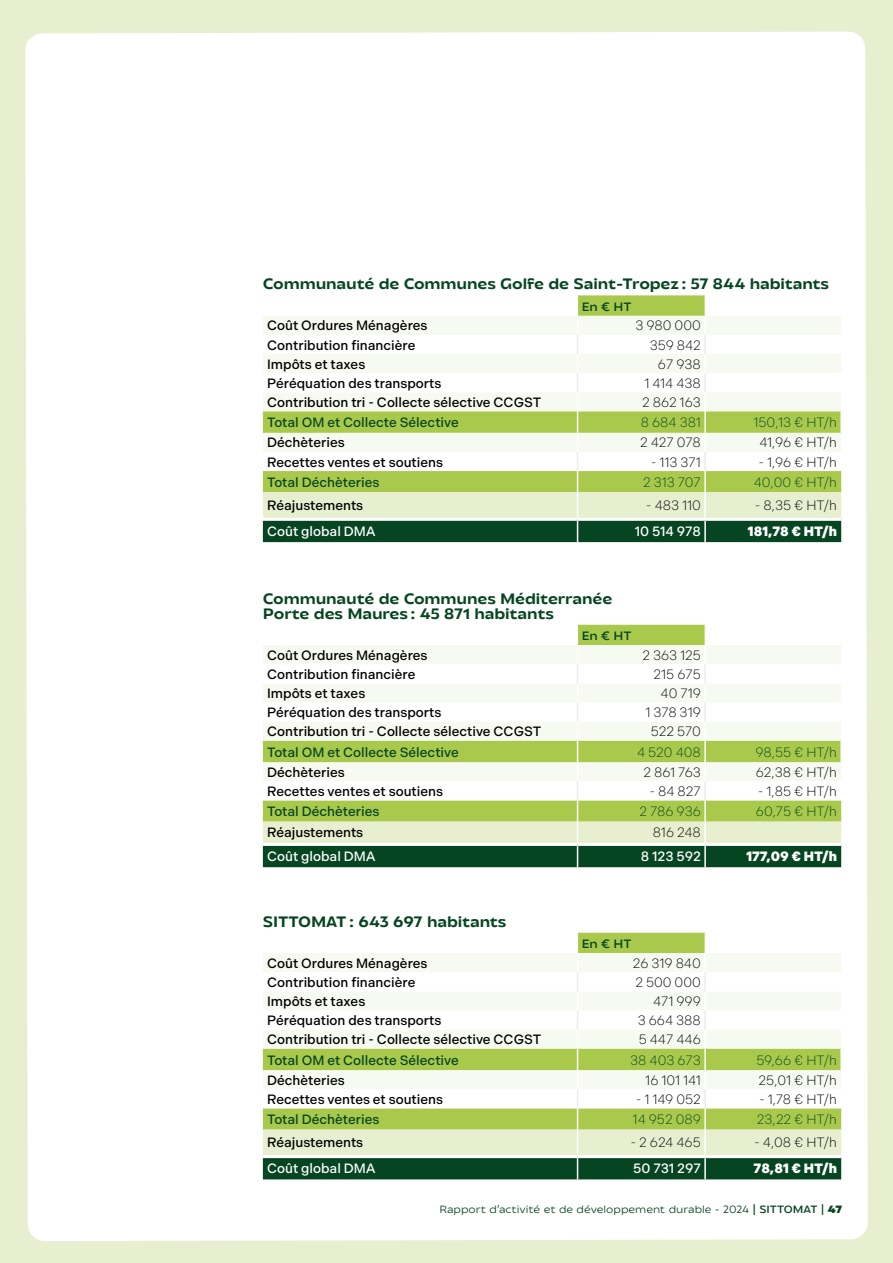
<style>
.page{position:relative;width:893px;height:1263px;background:#e7efd0}
.page>*{position:absolute;margin:0;border:0;box-sizing:border-box;transform-origin:0 0}
.t1{font:700 15px/15px "Transforma Sans";letter-spacing:-.01em;color:#064521}
.t2{font:500 13.5px "Indivisible";color:#000}
.t3{font:300 13.5px "Indivisible";color:#000}
.t4{font:500 13.5px "Indivisible";color:#064521}
.t5{font:300 13.5px "Indivisible";color:#064521}
.t6{font:500 13.5px "Indivisible";color:#fff}
.t7{font:900 13.5px "Indivisible";color:#fff}
.t8{font:600 12px "Transforma Sans";letter-spacing:-.01em;color:#064521}
.t9{font:10.5px "Transforma Sans Variable";color:#064521}
.s1{font-family:"Transforma Sans";font-weight:600}
.s2{font-family:"Transforma Sans";font-weight:900}
</style>
<div class="page">
<div style="left:25px;top:32px;width:843px;height:1209px;background:#fff"></div>
<hr style="left:840px;top:411px;width:2px;height:22px;background:#fff">
<svg style="left:263px;top:295px;width:578px;height:247px;background:#d4e1c0"></svg>
<hr style="left:704px;top:492px;width:2px;height:26px;background:#fff">
<hr style="left:840px;top:741px;width:2px;height:21px;background:#fff">
<svg style="left:263px;top:625px;width:578px;height:242px;background:#d6e2c3"></svg>
<hr style="left:704px;top:822px;width:2px;height:21px;background:#fff">
<hr style="left:840px;top:1049px;width:2px;height:21px;background:#fff">
<svg style="left:263px;top:933px;width:578px;height:246px;background:#d4e1c1"></svg>
<p class="t1" style="left:263px;top:277px;width:568px">Communauté de Communes Golfe de Saint-Tropez : 57 844 habitants</p>
<p class="t8" style="left:582px;top:299px;width:51px">En € HT</p>
<p class="t2" style="left:267px;top:318px;width:162px">Coût Ordures Ménagères</p>
<p class="t3" style="left:635px;top:318px;width:67px">3 980 000</p>
<p class="t2" style="left:267px;top:337px;width:150px">Contribution financière</p>
<p class="t3" style="left:650px;top:337px;width:53px">359 842</p>
<p class="t2" style="left:267px;top:356px;width:100px">Impôts et taxes</p>
<p class="t3" style="left:658px;top:356px;width:44px">67 938</p>
<p class="t2" style="left:267px;top:375px;width:176px">Péréquation des transports</p>
<p class="t3" style="left:644px;top:375px;width:58px">1 414 438</p>
<p class="t2" style="left:267px;top:394px;width:276px">Contribution tri - Collecte sélective CCGST</p>
<p class="t3" style="left:642px;top:395px;width:60px">2 862 163</p>
<p class="t4" style="left:267px;top:415px;width:193px">Total OM et Collecte Sélective</p>
<p class="t5" style="left:641px;top:415px;width:62px">8 684 381</p>
<p class="t5" style="left:753px;top:415px;width:85px">150,13 € HT/h</p>
<p class="t2" style="left:267px;top:435px;width:79px">Déchèteries</p>
<p class="t3" style="left:640px;top:435px;width:62px">2 427 078</p>
<p class="t3" style="left:759px;top:435px;width:79px">41,96 € HT/h</p>
<p class="t2" style="left:267px;top:454px;width:177px">Recettes ventes et soutiens</p>
<p class="t3" style="left:651px;top:454px;width:51px">- 113 371</p>
<p class="t3" style="left:759px;top:454px;width:80px">- 1,96 € HT/h</p>
<p class="t4" style="left:267px;top:474px;width:114px">Total Déchèteries</p>
<p class="t5" style="left:643px;top:474px;width:59px">2 313 707</p>
<p class="t5" style="left:754px;top:474px;width:85px">40,00 € HT/h</p>
<p class="t2" style="left:267px;top:498px;width:98px">Réajustements</p>
<p class="t3" style="left:646px;top:498px;width:56px">- 483 110</p>
<p class="t3" style="left:755px;top:498px;width:84px">- 8,35 € HT/h</p>
<p class="t6" style="left:267px;top:523px;width:110px">Coût global DMA</p>
<p class="t6" style="left:635px;top:523px;width:68px">10 514 978</p>
<p class="t7" style="left:748px;top:523px;width:90px">181,78 € HT/h</p>
<p class="t1" style="left:263px;top:591px;width:351px">Communauté de Communes Méditerranée<br>Porte des Maures : 45 871 habitants</p>
<p class="t8" style="left:582px;top:628px;width:51px">En € HT</p>
<p class="t2" style="left:267px;top:647px;width:162px">Coût Ordures Ménagères</p>
<p class="t3" style="left:642px;top:647px;width:60px">2 363 125</p>
<p class="t2" style="left:267px;top:666px;width:150px">Contribution financière</p>
<p class="t3" style="left:654px;top:667px;width:49px">215 675</p>
<p class="t2" style="left:267px;top:686px;width:100px">Impôts et taxes</p>
<p class="t3" style="left:661px;top:686px;width:42px">40 719</p>
<p class="t2" style="left:267px;top:705px;width:176px">Péréquation des transports</p>
<p class="t3" style="left:645px;top:705px;width:57px">1 378 319</p>
<p class="t2" style="left:267px;top:724px;width:276px">Contribution tri - Collecte sélective CCGST</p>
<p class="t3" style="left:651px;top:724px;width:51px">522 570</p>
<p class="t4" style="left:267px;top:744px;width:193px">Total OM et Collecte Sélective</p>
<p class="t5" style="left:637px;top:744px;width:65px">4 520 408</p>
<p class="t5" style="left:755px;top:744px;width:83px">98,55 € HT/h</p>
<p class="t2" style="left:267px;top:764px;width:79px">Déchèteries</p>
<p class="t3" style="left:643px;top:764px;width:59px">2 861 763</p>
<p class="t3" style="left:756px;top:764px;width:83px">62,38 € HT/h</p>
<p class="t2" style="left:267px;top:783px;width:177px">Recettes ventes et soutiens</p>
<p class="t3" style="left:649px;top:783px;width:53px">- 84 827</p>
<p class="t3" style="left:758px;top:783px;width:81px">- 1,85 € HT/h</p>
<p class="t4" style="left:267px;top:803px;width:114px">Total Déchèteries</p>
<p class="t5" style="left:639px;top:804px;width:63px">2 786 936</p>
<p class="t5" style="left:756px;top:804px;width:83px">60,75 € HT/h</p>
<p class="t2" style="left:267px;top:825px;width:98px">Réajustements</p>
<p class="t3" style="left:653px;top:825px;width:50px">816 248</p>
<p class="t6" style="left:267px;top:848px;width:110px">Coût global DMA</p>
<p class="t6" style="left:641px;top:848px;width:61px">8 123 592</p>
<p class="t7" style="left:746px;top:848px;width:92px">177,09 € HT/h</p>
<p class="t1" style="left:263px;top:914px;width:245px">SITTOMAT : 643 697 habitants</p>
<p class="t8" style="left:582px;top:936px;width:51px">En € HT</p>
<p class="t2" style="left:267px;top:955px;width:162px">Coût Ordures Ménagères</p>
<p class="t3" style="left:633px;top:955px;width:70px">26 319 840</p>
<p class="t2" style="left:267px;top:974px;width:150px">Contribution financière</p>
<p class="t3" style="left:635px;top:974px;width:67px">2 500 000</p>
<p class="t2" style="left:267px;top:993px;width:100px">Impôts et taxes</p>
<p class="t3" style="left:653px;top:994px;width:49px">471 999</p>
<p class="t2" style="left:267px;top:1013px;width:176px">Péréquation des transports</p>
<p class="t3" style="left:638px;top:1013px;width:65px">3 664 388</p>
<p class="t2" style="left:267px;top:1032px;width:276px">Contribution tri - Collecte sélective CCGST</p>
<p class="t3" style="left:639px;top:1032px;width:64px">5 447 446</p>
<p class="t4" style="left:267px;top:1052px;width:193px">Total OM et Collecte Sélective</p>
<p class="t5" style="left:630px;top:1052px;width:72px">38 403 673</p>
<p class="t5" style="left:756px;top:1052px;width:82px">59,66 € HT/h</p>
<p class="t2" style="left:267px;top:1072px;width:79px">Déchèteries</p>
<p class="t3" style="left:645px;top:1072px;width:57px">16 101 141</p>
<p class="t3" style="left:759px;top:1072px;width:80px">25,01 € HT/h</p>
<p class="t2" style="left:267px;top:1091px;width:177px">Recettes ventes et soutiens</p>
<p class="t3" style="left:636px;top:1091px;width:66px">- 1 149 052</p>
<p class="t3" style="left:759px;top:1091px;width:79px">- 1,78 € HT/h</p>
<p class="t4" style="left:267px;top:1111px;width:114px">Total Déchèteries</p>
<p class="t5" style="left:633px;top:1112px;width:70px">14 952 089</p>
<p class="t5" style="left:757px;top:1112px;width:81px">23,22 € HT/h</p>
<p class="t2" style="left:267px;top:1135px;width:98px">Réajustements</p>
<p class="t3" style="left:630px;top:1135px;width:72px">- 2 624 465</p>
<p class="t3" style="left:754px;top:1135px;width:84px">- 4,08 € HT/h</p>
<p class="t6" style="left:267px;top:1160px;width:110px">Coût global DMA</p>
<p class="t6" style="left:633px;top:1160px;width:69px">50 731 297</p>
<p class="t7" style="left:753px;top:1160px;width:85px">78,81 € HT/h</p>
<p class="t9" style="left:439px;top:1203px;width:404px">Rapport d’activité et de développement durable - 2024 <span class="s1">| SITTOMAT |</span> <span class="s2">47</span></p>
</div>
